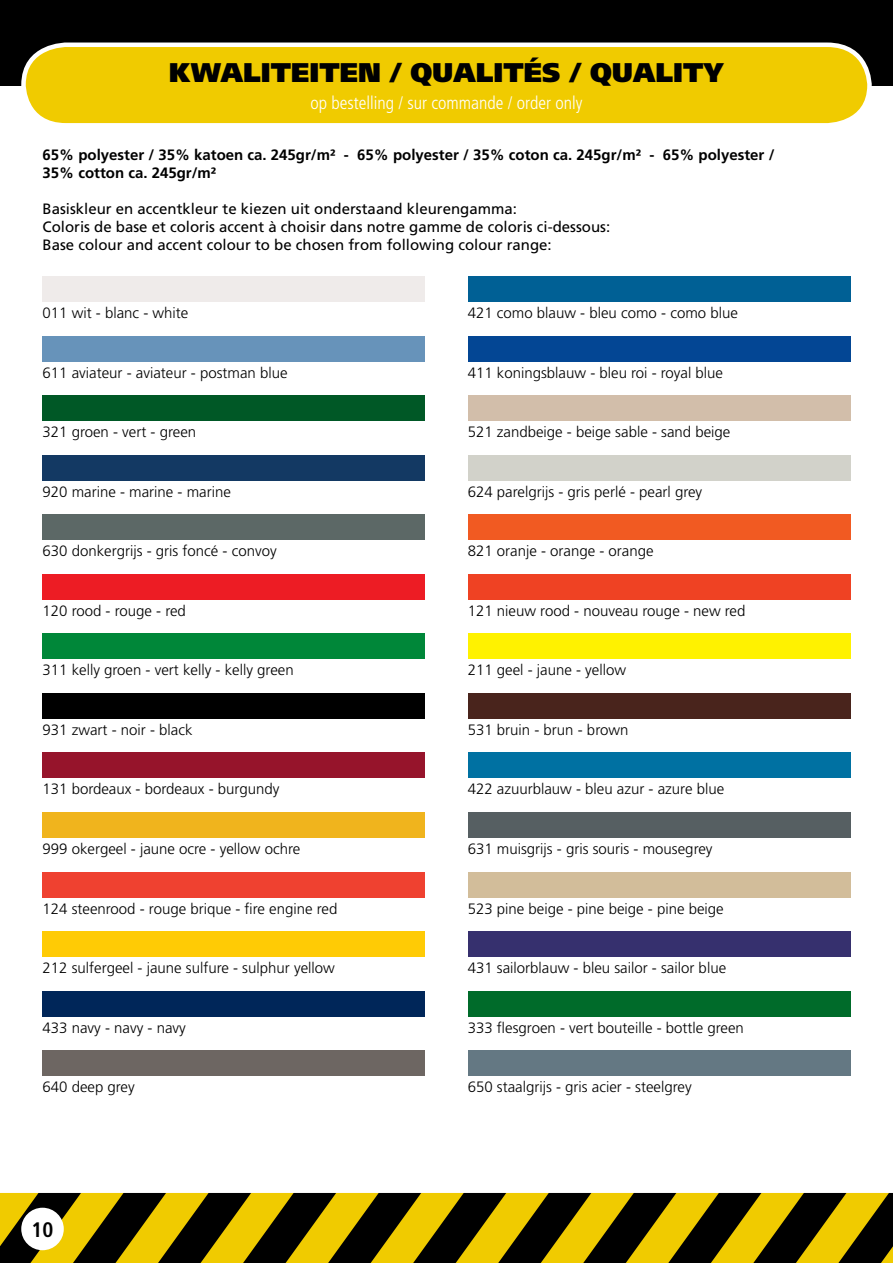
<style>
.page{position:relative;width:893px;height:1263px;background:#fff}
.page>*{position:absolute;margin:0;border:0;box-sizing:border-box;transform-origin:0 0}
.t1{font:900 27px "Frutiger LT Std";color:#000}
.t2{font:700 condensed 21px "Frutiger LT Std";color:#000}
.t3{font:300 condensed 18px "Frutiger LT Std";color:#fff}
.t4{font:300 15px "Frutiger LT Std";color:#000}
.t5{font:15px/18px "Frutiger LT Std";color:#000}
.t6{font:700 15px/18px "Frutiger LT Std";color:#000}
</style>
<div class="page">
<div style="left:0;top:0;width:893px;height:85px;background:#000"></div>
<svg style="left:19px;top:42px;width:855px;height:82px;background:#eccb15"></svg>
<svg style="left:0;top:1193px;width:893px;height:70px;background:#776500"></svg>
<div style="left:21px;top:1208px;width:43px;height:42px;background:#fff;border-radius:50%"></div>
<div style="left:43px;top:276px;width:382px;height:26px;background:#efebea"></div>
<div style="left:468px;top:276px;width:382px;height:26px;background:#006095"></div>
<div style="left:43px;top:336px;width:382px;height:25px;background:#6793ba"></div>
<div style="left:468px;top:336px;width:382px;height:25px;background:#034694"></div>
<div style="left:43px;top:395px;width:382px;height:26px;background:#005826"></div>
<div style="left:468px;top:395px;width:382px;height:26px;background:#d2beaa"></div>
<div style="left:43px;top:455px;width:382px;height:25px;background:#133963"></div>
<div style="left:468px;top:455px;width:382px;height:25px;background:#d2d2ca"></div>
<div style="left:43px;top:514px;width:382px;height:26px;background:#5c6866"></div>
<div style="left:468px;top:514px;width:382px;height:26px;background:#f15a22"></div>
<div style="left:43px;top:574px;width:382px;height:26px;background:#ed1c24"></div>
<div style="left:468px;top:574px;width:382px;height:26px;background:#ef4223"></div>
<div style="left:43px;top:634px;width:382px;height:25px;background:#008739"></div>
<div style="left:468px;top:634px;width:382px;height:25px;background:#fff200"></div>
<div style="left:43px;top:693px;width:382px;height:26px;background:#000"></div>
<div style="left:468px;top:693px;width:382px;height:26px;background:#49241c"></div>
<div style="left:43px;top:753px;width:382px;height:25px;background:#96142b"></div>
<div style="left:468px;top:753px;width:382px;height:25px;background:#0071a2"></div>
<div style="left:43px;top:812px;width:382px;height:26px;background:#f0b41d"></div>
<div style="left:468px;top:812px;width:382px;height:26px;background:#565f62"></div>
<div style="left:43px;top:872px;width:382px;height:25px;background:#ef4130"></div>
<div style="left:468px;top:872px;width:382px;height:25px;background:#d2bd9a"></div>
<div style="left:43px;top:931px;width:382px;height:26px;background:#ffcb05"></div>
<div style="left:468px;top:931px;width:382px;height:26px;background:#36306e"></div>
<div style="left:43px;top:991px;width:382px;height:25px;background:#002659"></div>
<div style="left:468px;top:991px;width:382px;height:25px;background:#006b2a"></div>
<div style="left:43px;top:1050px;width:382px;height:26px;background:#6d6662"></div>
<div style="left:468px;top:1050px;width:382px;height:26px;background:#647883"></div>
<h1 class="t1" style="left:169px;top:56px;width:556px">KWALITEITEN / QUALITÉS / QUALITY</h1>
<p class="t3" style="left:310px;top:92px;width:274px">op bestelling / sur commande / order only</p>
<p class="t6" style="left:43px;top:146px;width:733px">65% polyester / 35% katoen ca. 245gr/m² - 65% polyester / 35% coton ca. 245gr/m² - 65% polyester /<br>35% cotton ca. 245gr/m²</p>
<p class="t5" style="left:43px;top:200px;width:569px">Basiskleur en accentkleur te kiezen uit onderstaand kleurengamma:<br>Coloris de base et coloris accent à choisir dans notre gamme de coloris ci-dessous:<br>Base colour and accent colour to be chosen from following colour range:</p>
<p class="t4" style="left:43px;top:304px;width:147px">011 wit - blanc - white</p>
<p class="t4" style="left:468px;top:304px;width:272px">421 como blauw - bleu como - como blue</p>
<p class="t4" style="left:43px;top:364px;width:247px">611 aviateur - aviateur - postman blue</p>
<p class="t4" style="left:468px;top:364px;width:257px">411 koningsblauw - bleu roi - royal blue</p>
<p class="t4" style="left:43px;top:424px;width:155px">321 groen - vert - green</p>
<p class="t4" style="left:468px;top:424px;width:264px">521 zandbeige - beige sable - sand beige</p>
<p class="t4" style="left:43px;top:483px;width:190px">920 marine - marine - marine</p>
<p class="t4" style="left:468px;top:483px;width:236px">624 parelgrijs - gris perlé - pearl grey</p>
<p class="t4" style="left:43px;top:543px;width:236px">630 donkergrijs - gris foncé - convoy</p>
<p class="t4" style="left:468px;top:543px;width:187px">821 oranje - orange - orange</p>
<p class="t4" style="left:43px;top:602px;width:145px">120 rood - rouge - red</p>
<p class="t4" style="left:468px;top:602px;width:279px">121 nieuw rood - nouveau rouge - new red</p>
<p class="t4" style="left:43px;top:662px;width:253px">311 kelly groen - vert kelly - kelly green</p>
<p class="t4" style="left:468px;top:662px;width:160px">211 geel - jaune - yellow</p>
<p class="t4" style="left:43px;top:721px;width:152px">931 zwart - noir - black</p>
<p class="t4" style="left:468px;top:721px;width:162px">531 bruin - brun - brown</p>
<p class="t4" style="left:43px;top:781px;width:239px">131 bordeaux - bordeaux - burgundy</p>
<p class="t4" style="left:468px;top:781px;width:258px">422 azuurblauw - bleu azur - azure blue</p>
<p class="t4" style="left:43px;top:840px;width:259px">999 okergeel - jaune ocre - yellow ochre</p>
<p class="t4" style="left:468px;top:840px;width:246px">631 muisgrijs - gris souris - mousegrey</p>
<p class="t4" style="left:43px;top:900px;width:296px">124 steenrood - rouge brique - fire engine red</p>
<p class="t4" style="left:468px;top:900px;width:257px">523 pine beige - pine beige - pine beige</p>
<p class="t4" style="left:43px;top:959px;width:294px">212 sulfergeel - jaune sulfure - sulphur yellow</p>
<p class="t4" style="left:468px;top:959px;width:260px">431 sailorblauw - bleu sailor - sailor blue</p>
<p class="t4" style="left:43px;top:1019px;width:145px">433 navy - navy - navy</p>
<p class="t4" style="left:468px;top:1019px;width:278px">333 flesgroen - vert bouteille - bottle green</p>
<p class="t4" style="left:43px;top:1078px;width:94px">640 deep grey</p>
<p class="t4" style="left:468px;top:1078px;width:225px">650 staalgrijs - gris acier - steelgrey</p>
<h2 class="t2" style="left:32px;top:1217px;width:23px">10</h2>
</div>
